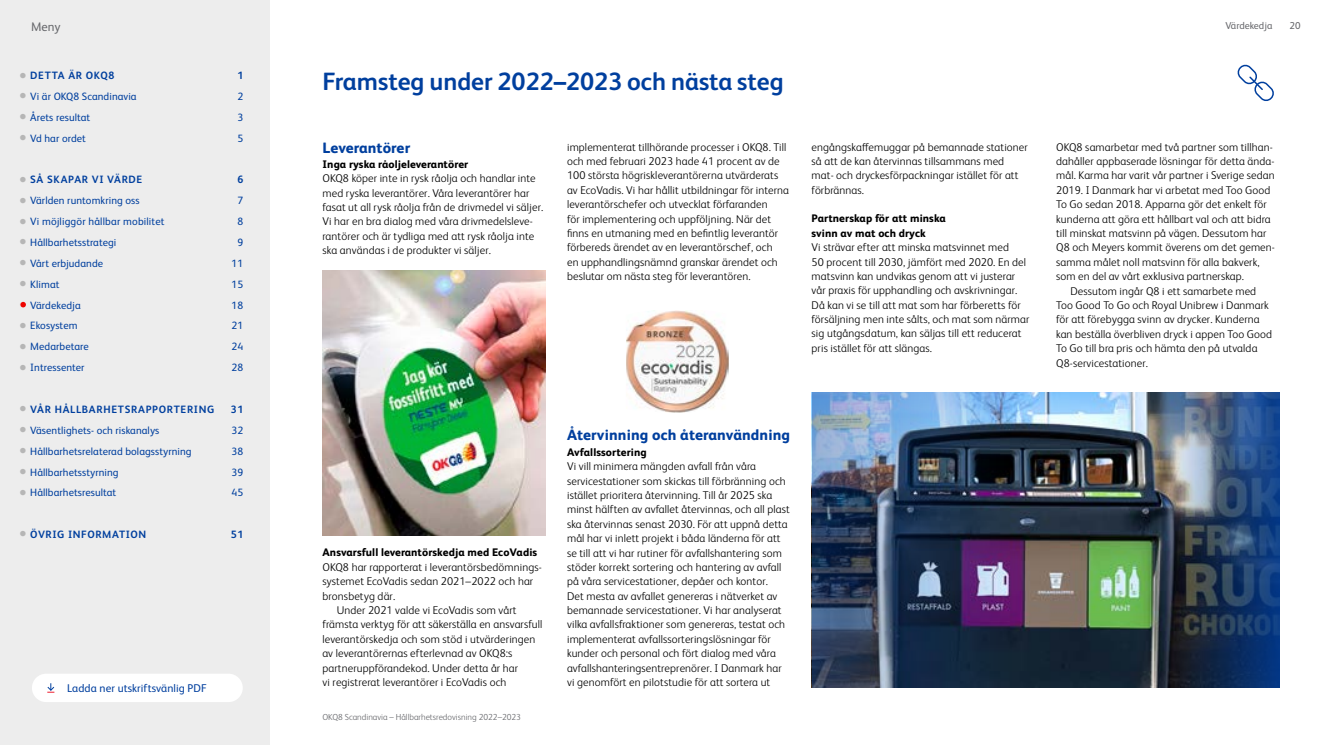
<style>
.page{position:relative;width:1322px;height:745px;background:#fff}
.page>*{position:absolute;margin:0;border:0;box-sizing:border-box;transform-origin:0 0}
.t1{font:700 25px "FS Albert";color:#003f9e}
.t2{font:800 15px "FS Albert";letter-spacing:.01em;color:#003f9e}
.t3{font:12.5px "FS Albert";color:#67686c}
.t4{font:300 11.25px/14.4px "FS Albert";letter-spacing:.01em;color:#000}
.t5{font:11.25px "FS Albert";letter-spacing:.005em;color:#003f9e}
.t6{font:800 11px/14.4px "FS Albert";letter-spacing:.01em;color:#000}
.t7{font:10.62px "FS Albert";letter-spacing:.005em;color:#003f9e}
.t8{font:700 10.62px "FS Albert";letter-spacing:.06em;color:#003f9e}
.t9{font:10px "FS Albert";color:#67686c}
.t10{font:300 8.75px "FS Albert";color:#67686c}
.s1{color:#b6b6b6}
</style>
<div class="page">
<div style="left:0;top:0;width:269px;height:744px;background:#ededed"></div>
<img style="left:811px;top:392px;width:348px;height:295px">
<img style="left:1159px;top:392px;width:120px;height:295px">
<img style="left:812px;top:392px;width:200px;height:295px">
<img style="left:322px;top:270px;width:224px;height:265px">
<img style="left:626px;top:310px;width:103px;height:102px">
<svg style="left:1237px;top:65px;width:37px;height:36px"></svg>
<div style="left:32px;top:673px;width:211px;height:28px;background:#fff;border-radius:14px"></div>
<svg style="left:47px;top:683px;width:8px;height:9px"></svg>
<svg style="left:20px;top:301px;width:6px;height:6px"></svg>
<p class="t3" style="left:31px;top:18px;width:31px">Meny</p>
<p class="t9" style="left:1225px;top:19px;width:48px">Värdekedja</p>
<p class="t9" style="left:1289px;top:19px;width:13px">20</p>
<p class="t8" style="left:20px;top:68px;width:96px"><span class="s1">●</span> DETTA ÄR OKQ8</p>
<p class="t8" style="left:237px;top:68px;width:7px">1</p>
<p class="t7" style="left:20px;top:89px;width:119px"><span class="s1">●</span> Vi är OKQ8 Scandinavia</p>
<p class="t7" style="left:237px;top:89px;width:7px">2</p>
<p class="t7" style="left:20px;top:110px;width:72px"><span class="s1">●</span> Årets resultat</p>
<p class="t7" style="left:237px;top:110px;width:7px">3</p>
<p class="t7" style="left:20px;top:131px;width:68px"><span class="s1">●</span> Vd har ordet</p>
<p class="t7" style="left:237px;top:131px;width:7px">5</p>
<p class="t8" style="left:20px;top:172px;width:124px"><span class="s1">●</span> SÅ SKAPAR VI VÄRDE</p>
<p class="t8" style="left:237px;top:172px;width:7px">6</p>
<p class="t7" style="left:20px;top:193px;width:122px"><span class="s1">●</span> Världen runtomkring oss</p>
<p class="t7" style="left:237px;top:193px;width:7px">7</p>
<p class="t7" style="left:20px;top:214px;width:147px"><span class="s1">●</span> Vi möjliggör hållbar mobilitet</p>
<p class="t7" style="left:237px;top:214px;width:7px">8</p>
<p class="t7" style="left:20px;top:235px;width:98px"><span class="s1">●</span> Hållbarhetsstrategi</p>
<p class="t7" style="left:237px;top:235px;width:7px">9</p>
<p class="t7" style="left:20px;top:256px;width:85px"><span class="s1">●</span> Vårt erbjudande</p>
<p class="t7" style="left:232px;top:256px;width:13px">11</p>
<p class="t7" style="left:20px;top:277px;width:42px"><span class="s1">●</span> Klimat</p>
<p class="t7" style="left:232px;top:277px;width:13px">15</p>
<p class="t7" style="left:20px;top:298px;width:63px"><span class="s1">●</span> Värdekedja</p>
<p class="t7" style="left:232px;top:298px;width:13px">18</p>
<p class="t7" style="left:20px;top:318px;width:59px"><span class="s1">●</span> Ekosystem</p>
<p class="t7" style="left:232px;top:318px;width:13px">21</p>
<p class="t7" style="left:20px;top:339px;width:71px"><span class="s1">●</span> Medarbetare</p>
<p class="t7" style="left:232px;top:339px;width:13px">24</p>
<p class="t7" style="left:20px;top:360px;width:67px"><span class="s1">●</span> Intressenter</p>
<p class="t7" style="left:232px;top:360px;width:13px">28</p>
<p class="t8" style="left:20px;top:402px;width:196px"><span class="s1">●</span> VÅR HÅLLBARHETSRAPPORTERING</p>
<p class="t8" style="left:231px;top:402px;width:14px">31</p>
<p class="t7" style="left:20px;top:423px;width:141px"><span class="s1">●</span> Väsentlighets- och riskanalys</p>
<p class="t7" style="left:232px;top:423px;width:13px">32</p>
<p class="t7" style="left:20px;top:443px;width:174px"><span class="s1">●</span> Hållbarhetsrelaterad bolagsstyrning</p>
<p class="t7" style="left:232px;top:443px;width:13px">38</p>
<p class="t7" style="left:20px;top:464px;width:101px"><span class="s1">●</span> Hållbarhetsstyrning</p>
<p class="t7" style="left:232px;top:464px;width:13px">39</p>
<p class="t7" style="left:20px;top:485px;width:98px"><span class="s1">●</span> Hållbarhetsresultat</p>
<p class="t7" style="left:232px;top:485px;width:13px">45</p>
<p class="t8" style="left:20px;top:527px;width:128px"><span class="s1">●</span> ÖVRIG INFORMATION</p>
<p class="t8" style="left:231px;top:527px;width:14px">51</p>
<p class="t5" style="left:67px;top:680px;width:141px">Ladda ner utskriftsvänlig PDF</p>
<h1 class="t1" style="left:322px;top:65px;width:463px">Framsteg under 2022–2023 och nästa steg</h1>
<h2 class="t2" style="left:322px;top:137px;width:89px">Leverantörer</h2>
<p class="t6" style="left:322px;top:156px;width:147px">Inga ryska råoljeleverantörer</p>
<p class="t4" style="left:322px;top:170px;width:222px">OKQ8 köper inte in rysk råolja och handlar inte med ryska leverantörer. Våra leverantörer har fasat ut all rysk råolja från de drivmedel vi säljer.<br>Vi har en bra dialog med våra drivmedelsleve&shy;rantörer och är tydliga med att rysk råolja inte ska användas i de produkter vi säljer.</p>
<p class="t4" style="left:567px;top:139px;width:224px">implementerat tillhörande processer i OKQ8. Till och med februari 2023 hade 41 procent av de 100 största högriskleverantörerna utvärderats av EcoVadis. Vi har hållit utbildningar för interna leverantörschefer och utvecklat förfaranden<br>för implementering och uppföljning. När det finns en utmaning med en befintlig leverantör förbereds ärendet av en leverantörschef, och<br>en upphandlingsnämnd granskar ärendet och beslutar om nästa steg för leverantören.</p>
<p class="t4" style="left:811px;top:139px;width:218px">engångskaffemuggar på bemannade stationer så att de kan återvinnas tillsammans med mat- och dryckesförpackningar istället för att förbrännas.</p>
<p class="t6" style="left:811px;top:211px;width:136px">Partnerskap för att minska svinn av mat och dryck</p>
<p class="t4" style="left:811px;top:239px;width:219px">Vi strävar efter att minska matsvinnet med<br>50 procent till 2030, jämfört med 2020. En del matsvinn kan undvikas genom att vi justerar vår praxis för upphandling och avskrivningar.<br>Då kan vi se till att mat som har förberetts för försäljning men inte sålts, och mat som närmar sig utgångsdatum, kan säljas till ett reducerat pris istället för att slängas.</p>
<p class="t6" style="left:322px;top:544px;width:216px">Ansvarsfull leverantörskedja med EcoVadis</p>
<p class="t4" style="left:322px;top:559px;width:221px">OKQ8 har rapporterat i leverantörsbedömnings-</p>
<p class="t4" style="left:322px;top:573px;width:212px">systemet EcoVadis sedan 2021–2022 och har</p>
<p class="t4" style="left:322px;top:587px;width:74px">bronsbetyg där.</p>
<p class="t4" style="left:337px;top:602px;width:181px">Under 2021 valde vi EcoVadis som vårt</p>
<p class="t4" style="left:322px;top:616px;width:221px">främsta verktyg för att säkerställa en ansvarsfull</p>
<p class="t4" style="left:322px;top:630px;width:214px">leverantörskedja och som stöd i utvärderingen</p>
<p class="t4" style="left:322px;top:645px;width:191px">av leverantörernas efterlevnad av OKQ8:s</p>
<p class="t4" style="left:322px;top:659px;width:197px">partneruppförandekod. Under detta år har</p>
<p class="t4" style="left:322px;top:674px;width:185px">vi registrerat leverantörer i EcoVadis och</p>
<p class="t10" style="left:322px;top:710px;width:200px">OKQ8 Scandinavia – Hållbarhetsredovisning 2022–2023</p>
<h2 class="t2" style="left:567px;top:423px;width:225px">Återvinning och återanvändning</h2>
<p class="t6" style="left:567px;top:444px;width:81px">Avfallssortering</p>
<p class="t4" style="left:567px;top:458px;width:224px">Vi vill minimera mängden avfall från våra servicestationer som skickas till förbränning och istället prioritera återvinning. Till år 2025 ska minst hälften av avfallet återvinnas, och all plast ska återvinnas senast 2030. För att uppnå detta mål har vi inlett projekt i båda länderna för att se till att vi har rutiner för avfallshantering som stöder korrekt sortering och hantering av avfall på våra servicestationer, depåer och kontor.<br>Det mesta av avfallet genereras i nätverket av bemannade servicestationer. Vi har analyserat vilka avfallsfraktioner som genereras, testat och implementerat avfallssorteringslösningar för kunder och personal och fört dialog med våra avfallshanteringsentreprenörer. I Danmark har vi genomfört en pilotstudie för att sortera ut</p>
<p class="t4" style="left:1056px;top:139px;width:218px">OKQ8 samarbetar med två partner som tillhan-</p>
<p class="t4" style="left:1056px;top:153px;width:220px">dahåller appbaserade lösningar för detta ända-</p>
<p class="t4" style="left:1056px;top:168px;width:220px">mål. Karma har varit vår partner i Sverige sedan</p>
<p class="t4" style="left:1056px;top:182px;width:216px">2019. I Danmark har vi arbetat med Too Good</p>
<p class="t4" style="left:1056px;top:196px;width:212px">To Go sedan 2018. Apparna gör det enkelt för</p>
<p class="t4" style="left:1056px;top:211px;width:216px">kunderna att göra ett hållbart val och att bidra</p>
<p class="t4" style="left:1056px;top:225px;width:212px">till minskat matsvinn på vägen. Dessutom har</p>
<p class="t4" style="left:1056px;top:239px;width:220px">Q8 och Meyers kommit överens om det gemen-</p>
<p class="t4" style="left:1056px;top:254px;width:205px">samma målet noll matsvinn för alla bakverk,</p>
<p class="t4" style="left:1056px;top:268px;width:189px">som en del av vårt exklusiva partnerskap.</p>
<p class="t4" style="left:1070px;top:283px;width:187px">Dessutom ingår Q8 i ett samarbete med</p>
<p class="t4" style="left:1056px;top:297px;width:214px">Too Good To Go och Royal Unibrew i Danmark</p>
<p class="t4" style="left:1056px;top:311px;width:205px">för att förebygga svinn av drycker. Kunderna</p>
<p class="t4" style="left:1056px;top:326px;width:217px">kan beställa överbliven dryck i appen Too Good</p>
<p class="t4" style="left:1056px;top:340px;width:203px">To Go till bra pris och hämta den på utvalda</p>
<p class="t4" style="left:1056px;top:355px;width:93px">Q8-servicestationer.</p>
</div>
